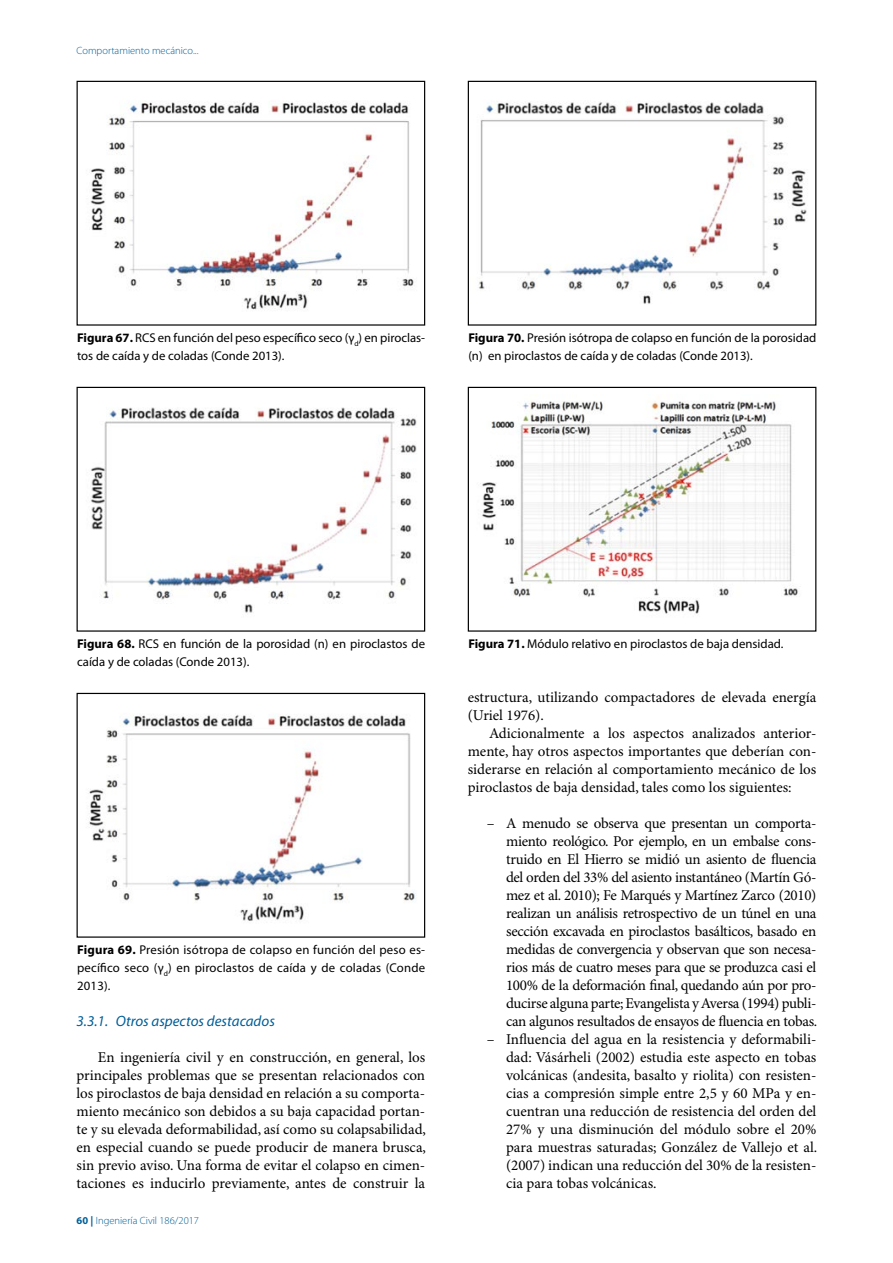
<style>
.page{position:relative;width:893px;height:1263px;background:#fff}
.page>*{position:absolute;margin:0;border:0;box-sizing:border-box;transform-origin:0 0}
.t1{font:15px/18px "Minion Pro";color:#000;text-align:justify}
.t2{font:italic 15px "Myriad Pro";color:#005f98}
.t3{font:12.75px/18px "Myriad Pro";color:#000}
.t4{font:300 10.5px "Myriad Pro";color:#005f98}
.s1{font-weight:700}
</style>
<div class="page">
<img style="left:90px;top:102px;width:324px;height:208px">
<div style="left:77px;top:81px;width:348px;height:245px;border:1px solid #000"></div>
<img style="left:91px;top:407px;width:326px;height:206px">
<div style="left:77px;top:387px;width:348px;height:245px;border:1px solid #000"></div>
<img style="left:88px;top:714px;width:328px;height:207px">
<div style="left:77px;top:693px;width:348px;height:245px;border:1px solid #000"></div>
<img style="left:479px;top:101px;width:328px;height:203px">
<div style="left:468px;top:81px;width:348px;height:245px;border:1px solid #000"></div>
<img style="left:480px;top:401px;width:318px;height:213px">
<div style="left:468px;top:387px;width:348px;height:245px;border:1px solid #000"></div>
<p class="t4" style="left:77px;top:45px;width:123px">Comportamiento mecánico...</p>
<p class="t3" style="left:77px;top:329px;width:350px"><span class="s1">Figura 67.</span> RCS en función del peso específico seco (γ<sub>d</sub>) en piroclas&shy;tos de caída y de coladas (Conde 2013).</p>
<p class="t3" style="left:468px;top:329px;width:350px"><span class="s1">Figura 70.</span> Presión isótropa de colapso en función de la porosidad (n) en piroclastos de caída y de coladas (Conde 2013).</p>
<p class="t3" style="left:77px;top:635px;width:350px"><span class="s1">Figura 68.</span> RCS en función de la porosidad (n) en piroclastos de caída y de coladas (Conde 2013).</p>
<p class="t3" style="left:77px;top:941px;width:350px;text-align:justify"><span class="s1">Figura 69.</span> Presión isótropa de colapso en función del peso es&shy;pecífico seco (γ<sub>d</sub>) en piroclastos de caída y de coladas (Conde 2013).</p>
<p class="t2" style="left:77px;top:1013px;width:200px">3.3.1. Otros aspectos destacados</p>
<p class="t1" style="left:77px;top:1049px;width:351px;text-indent:21px">En ingeniería civil y en construcción, en general, los principales problemas que se presentan relacionados con los piroclastos de baja densidad en relación a su comporta&shy;miento mecánico son debidos a su baja capacidad portan&shy;te y su elevada deformabilidad, así como su colapsabilidad, en especial cuando se puede producir de manera brusca, sin previo aviso. Una forma de evitar el colapso en cimen&shy;taciones es inducirlo previamente, antes de construir la</p>
<p class="t4" style="left:77px;top:1215px;width:124px"><span class="s1">60 |</span> Ingeniería Civil 186/2017</p>
<p class="t3" style="left:468px;top:635px;width:317px"><span class="s1">Figura 71.</span> Módulo relativo en piroclastos de baja densidad.</p>
<p class="t1" style="left:468px;top:689px;width:350px">estructura, utilizando compactadores de elevada energía (Uriel 1976).</p>
<p class="t1" style="left:468px;top:725px;width:350px;text-indent:21px">Adicionalmente a los aspectos analizados anterior&shy;mente, hay otros aspectos importantes que deberían con&shy;siderarse en relación al comportamiento mecánico de los piroclastos de baja densidad, tales como los siguientes:</p>
<p class="t1" style="left:506px;top:815px;width:313px;text-indent:-19px">– A menudo se observa que presentan un comporta&shy;miento reológico. Por ejemplo, en un embalse cons&shy;truido en El Hierro se midió un asiento de fluencia del orden del 33% del asiento instantáneo (Martín Gó&shy;mez et al. 2010); Fe Marqués y Martínez Zarco (2010) realizan un análisis retrospectivo de un túnel en una sección excavada en piroclastos basálticos, basado en medidas de convergencia y observan que son necesa&shy;rios más de cuatro meses para que se produzca casi el 100% de la deformación final, quedando aún por pro&shy;ducirse alguna parte; Evangelista y Aversa (1994) publi&shy;can algunos resultados de ensayos de fluencia en tobas.</p>
<p class="t1" style="left:506px;top:1031px;width:313px;text-indent:-19px">– Influencia del agua en la resistencia y deformabili&shy;dad: Vásárheli (2002) estudia este aspecto en tobas volcánicas (andesita, basalto y riolita) con resisten&shy;cias a compresión simple entre 2,5 y 60 MPa y en&shy;cuentran una reducción de resistencia del orden del 27% y una disminución del módulo sobre el 20% para muestras saturadas; González de Vallejo et al. (2007) indican una reducción del 30% de la resisten&shy;cia para tobas volcánicas.</p>
</div>
